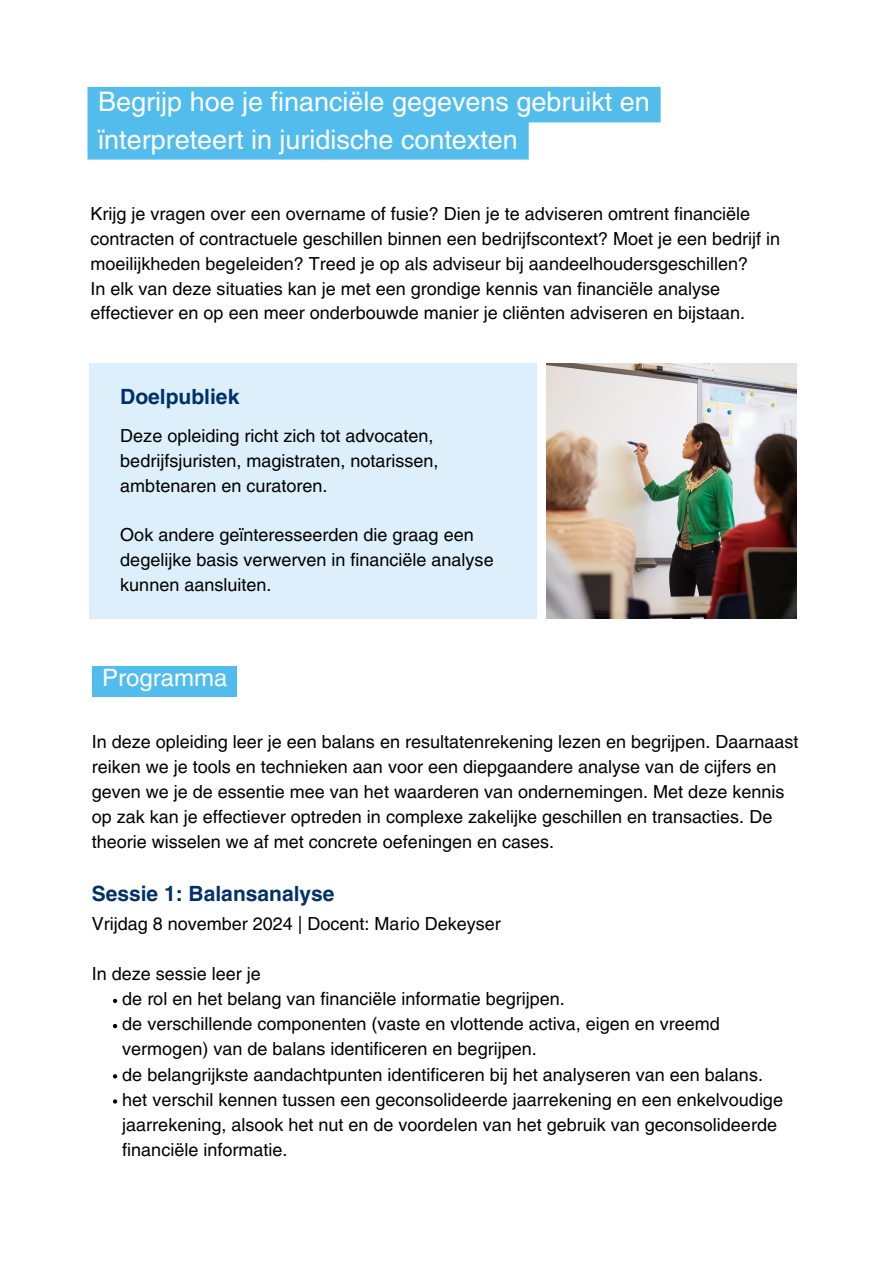
<style>
.page{position:relative;width:893px;height:1264px;background:#fff}
.page>*{position:absolute;margin:0;border:0;box-sizing:border-box;transform-origin:0 0}
.t1{font:27px/37.2px "Helvetica LT Pro";color:#fff}
.t2{font:24px "Helvetica LT Pro";color:#fff}
.t3{font:700 21px "Helvetica LT Pro";color:#003169}
.t4{font:18px/24.8px "Helvetica LT Pro";color:#000}
</style>
<div class="page">
<div style="left:89px;top:364px;width:447px;height:255px;background:#ddeffa"></div>
<img style="left:546px;top:364px;width:250px;height:254px">
<svg style="left:87px;top:87px;width:573px;height:72px;background:#66c4ee"></svg>
<div style="left:93px;top:665px;width:144px;height:31px;background:#52bdec"></div>
<svg style="left:113px;top:998px;width:4px;height:5px"></svg>
<svg style="left:113px;top:1024px;width:4px;height:4px"></svg>
<svg style="left:113px;top:1074px;width:4px;height:4px"></svg>
<svg style="left:113px;top:1099px;width:4px;height:4px"></svg>
<h3 class="t1" style="left:98px;top:86px;width:553px">Begrijp hoe je financiële gegevens gebruikt en ïnterpreteert in juridische contexten</h3>
<p class="t4" style="left:90px;top:203px;width:691px">Krijg je vragen over een overname of fusie? Dien je te adviseren omtrent financiële contracten of contractuele geschillen binnen een bedrijfscontext? Moet je een bedrijf in moeilijkheden begeleiden? Treed je op als adviseur bij aandeelhoudersgeschillen?</p>
<p class="t4" style="left:90px;top:277px;width:656px">In elk van deze situaties kan je met een grondige kennis van financiële analyse effectiever en op een meer onderbouwde manier je cliënten adviseren en bijstaan.</p>
<p class="t3" style="left:120px;top:389px;width:120px">Doelpubliek</p>
<p class="t4" style="left:120px;top:425px;width:320px">Deze opleiding richt zich tot advocaten, bedrijfsjuristen, magistraten, notarissen, ambtenaren en curatoren.</p>
<p class="t4" style="left:120px;top:524px;width:375px">Ook andere geïnteresseerden die graag een degelijke basis verwerven in financiële analyse kunnen aansluiten.</p>
<p class="t2" style="left:102px;top:669px;width:127px">Programma</p>
<p class="t4" style="left:92px;top:730px;width:708px;line-height:25.2px">In deze opleiding leer je een balans en resultatenrekening lezen en begrijpen. Daarnaast reiken we je tools en technieken aan voor een diepgaandere analyse van de cijfers en geven we je de essentie mee van het waarderen van ondernemingen. Met deze kennis op zak kan je effectiever optreden in complexe zakelijke geschillen en transacties. De theorie wisselen we af met concrete oefeningen en cases.</p>
<p class="t3" style="left:92px;top:886px;width:244px">Sessie 1: Balansanalyse</p>
<h2 class="t4" style="left:92px;top:912px;width:410px">Vrijdag 8 november 2024 | Docent: Mario Dekeyser</h2>
<p class="t4" style="left:92px;top:963px;width:171px">In deze sessie leer je</p>
<h3 class="t4" style="left:122px;top:988px;width:444px">de rol en het belang van financiële informatie begrijpen.</h3>
<p class="t4" style="left:122px;top:1013px;width:599px;line-height:25.2px">de verschillende componenten (vaste en vlottende activa, eigen en vreemd vermogen) van de balans identificeren en begrijpen.</p>
<p class="t4" style="left:122px;top:1063px;width:642px">de belangrijkste aandachtpunten identificeren bij het analyseren van een balans.</p>
<p class="t4" style="left:122px;top:1088px;width:662px;line-height:25.2px">het verschil kennen tussen een geconsolideerde jaarrekening en een enkelvoudige jaarrekening, alsook het nut en de voordelen van het gebruik van geconsolideerde financiële informatie.</p>
</div>
